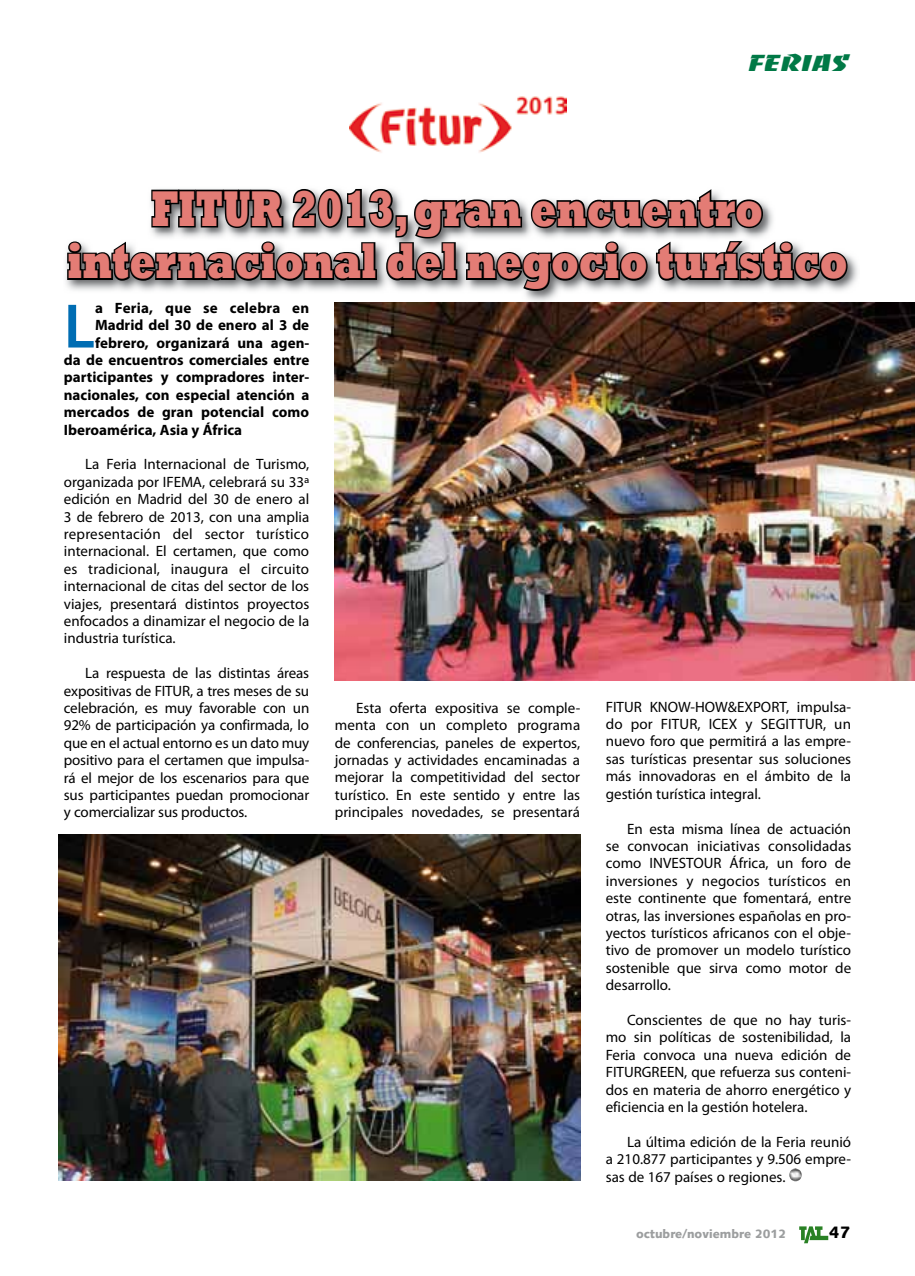
<style>
.page{position:relative;width:915px;height:1276px;background:#fff}
.page>*{position:absolute;margin:0;border:0;box-sizing:border-box;transform-origin:0 0}
.t1{font:600 63.3px "Myriad Pro";color:#006db3}
.t2{font:800 51px/52.5px "Rockwell";color:#e37c75;text-align:center;scale:.73 1}
.t3{font:22.5px "Baccarat Wide";letter-spacing:-.02em;color:#007946}
.t4{font:900 16.5px "Syntax";color:#000}
.t5{font:15px/17.4px "Myriad Pro";color:#000;text-align:justify}
.t6{font:700 15px "Myriad Pro";color:#000}
.t7{font:900 12px "Syntax";color:#9c9e9f}
</style>
<div class="page">
<svg style="left:799px;top:1226px;width:29px;height:17px"></svg>
<svg style="left:66px;top:188px;width:783px;height:115px"></svg>
<img style="left:58px;top:834px;width:522px;height:346px">
<img style="left:334px;top:303px;width:580px;height:378px">
<img style="left:349px;top:96px;width:217px;height:57px">
<svg style="left:789px;top:1168px;width:12px;height:13px"></svg>
<h3 class="t3" style="left:748px;top:50px;width:102px">FERIAS</h3>
<h2 class="t2" style="left:67px;top:188px;width:1069px">FITUR 2013, gran encuentro internacional del negocio turístico</h2>
<h1 class="t1" style="left:64px;top:289px;width:33px">L</h1>
<p class="t6" style="left:95px;top:302px;width:215px">a Feria, que se celebra en</p>
<p class="t6" style="left:95px;top:319px;width:215px">Madrid del 30 de enero al 3 de</p>
<p class="t6" style="left:95px;top:337px;width:216px">febrero, organizará una agen-</p>
<p class="t6" style="left:64px;top:354px;width:247px">da de encuentros comerciales entre</p>
<p class="t6" style="left:64px;top:371px;width:247px">participantes y compradores inter-</p>
<p class="t6" style="left:64px;top:389px;width:247px">nacionales, con especial atención a</p>
<p class="t6" style="left:64px;top:406px;width:247px">mercados de gran potencial como</p>
<p class="t6" style="left:64px;top:424px;width:180px">Iberoamérica, Asia y África</p>
<p class="t5" style="left:64px;top:456px;width:247px;text-indent:21px">La Feria Internacional de Turismo, organizada por IFEMA, celebrará su 33ª edición en Madrid del 30 de enero al 3 de febrero de 2013, con una amplia representación del sector turístico internacional. El certamen, que como es tradicional, inaugura el circuito internacional de citas del sector de los viajes, presentará distintos proyectos enfocados a dinamizar el negocio de la industria turística.</p>
<p class="t5" style="left:64px;top:665px;width:247px;text-indent:21px">La respuesta de las distintas áreas expositivas de FITUR, a tres meses de su celebración, es muy favorable con un 92% de participación ya confirmada, lo que en el actual entorno es un dato muy positivo para el certamen que impulsa&shy;rá el mejor de los escenarios para que sus participantes puedan promocionar y comercializar sus productos.</p>
<p class="t5" style="left:335px;top:700px;width:247px;text-indent:21px">Esta oferta expositiva se comple&shy;menta con un completo programa de conferencias, paneles de expertos, jornadas y actividades encaminadas a mejorar la competitividad del sector turístico. En este sentido y entre las principales novedades, se presentará</p>
<p class="t5" style="left:605px;top:699px;width:247px">FITUR KNOW-HOW&amp;EXPORT, impulsa&shy;do por FITUR, ICEX y SEGITTUR, un nuevo foro que permitirá a las empre&shy;sas turísticas presentar sus soluciones más innovadoras en el ámbito de la gestión turística integral.</p>
<p class="t5" style="left:605px;top:820px;width:247px;text-indent:21px">En esta misma línea de actuación se convocan iniciativas consolidadas como INVESTOUR África, un foro de inversiones y negocios turísticos en este continente que fomentará, entre otras, las inversiones españolas en pro&shy;yectos turísticos africanos con el obje&shy;tivo de promover un modelo turístico sostenible que sirva como motor de desarrollo.</p>
<p class="t5" style="left:605px;top:1012px;width:247px;text-indent:21px">Conscientes de que no hay turis&shy;mo sin políticas de sostenibilidad, la Feria convoca una nueva edición de FITURGREEN, que refuerza sus conteni&shy;dos en materia de ahorro energético y eficiencia en la gestión hotelera.</p>
<p class="t5" style="left:605px;top:1134px;width:247px;text-indent:21px">La última edición de la Feria reunió a 210.877 participantes y 9.506 empre&shy;sas de 167 países o regiones.</p>
<p class="t7" style="left:636px;top:1229px;width:151px">octubre/noviembre 2012</p>
<p class="t4" style="left:828px;top:1226px;width:23px">47</p>
</div>
